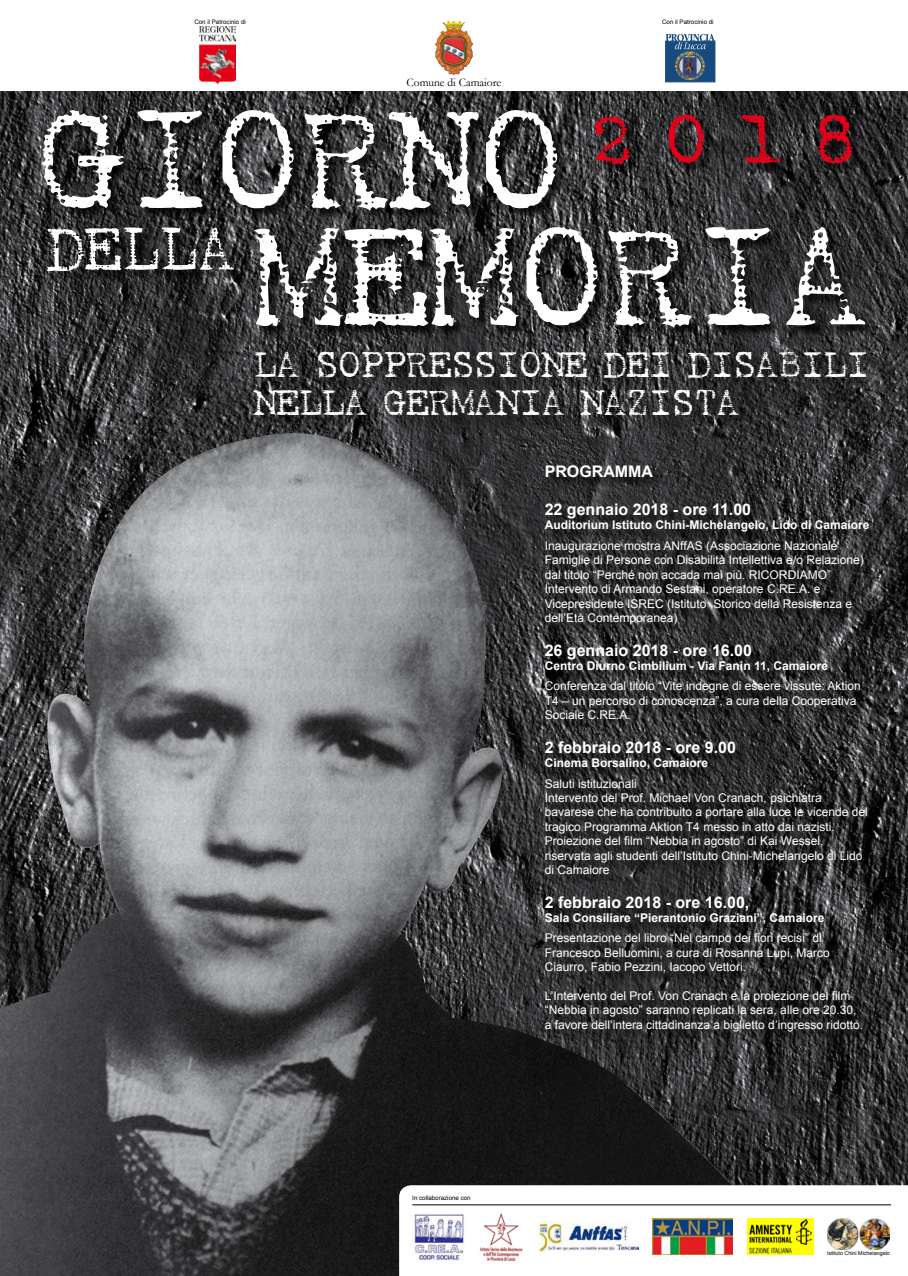
<style>
.page{position:relative;width:908px;height:1276px;background:#fff}
.page>*{position:absolute;margin:0;border:0;box-sizing:border-box;transform-origin:0 0}
.t1{font:146.3px/117px "Linenstroke";color:#fff}
.t2{font:71.8px "Linenstroke";color:#e2001a}
.t3{font:63px "Linenstroke";color:#fff}
.t4{font:37.5px/38px "Linenstroke";letter-spacing:-.02em;color:#fff;scale:1.04 1}
.t5{font:700 16px "Arial";color:#fff}
.t6{font:12px/14.4px "Arial";color:#fff}
.t7{font:700 12px "Arial";color:#fff}
.t8{font:11.6px "Garamond";color:#000}
.t9{font:6.2px "Arial";color:#000}
.t10{font:5.4px "Arial";color:#000}
</style>
<div class="page">
<img style="left:0;top:91px;width:907px;height:1094px">
<img style="left:0;top:433px;width:783px;height:843px">
<svg style="left:399px;top:1185px;width:508px;height:91px"></svg>
<div style="left:546px;top:467px;width:334px;height:576px;background:#000;opacity:.75"></div>
<div style="left:252px;top:349px;width:629px;height:83px;background:#000;opacity:.75"></div>
<img style="left:746px;top:1218px;width:67px;height:36px">
<img style="left:412px;top:1212px;width:53px;height:49px">
<img style="left:475px;top:1209px;width:52px;height:58px">
<img style="left:536px;top:1221px;width:102px;height:30px">
<img style="left:652px;top:1218px;width:80px;height:36px">
<hr style="left:412px;top:1204px;width:478px;height:1px;background:#000">
<img style="left:826px;top:1218px;width:63px;height:31px">
<img style="left:434px;top:21px;width:39px;height:54px">
<svg style="left:667px;top:56px;width:46px;height:24px"></svg>
<div style="left:665px;top:41px;width:50px;height:41px;border:1px solid #174b80"></div>
<svg style="left:665px;top:34px;width:49px;height:22px"></svg>
<img style="left:200px;top:27px;width:35px;height:57px">
<div style="left:44px;top:111px;width:832px;height:228px;background:#000;opacity:.75"></div>
<p class="t9" style="left:194px;top:18px;width:53px">Con il Patrocinio di</p>
<p class="t9" style="left:661px;top:18px;width:53px">Con il Patrocinio di</p>
<p class="t8" style="left:406px;top:74px;width:96px">Comune di Camaiore</p>
<h1 class="t1" style="left:254px;top:99px;width:616px;text-indent:-216px">GIORNO<br>MEMORIA</h1>
<h2 class="t2" style="left:590px;top:95px;width:268px">2018</h2>
<h3 class="t3" style="left:47px;top:211px;width:191px">DELLA</h3>
<h3 class="t4" style="left:254px;top:345px;width:593px">LA SOPPRESSIONE DEI DISABILI<br>NELLA GERMANIA NAZISTA</h3>
<p class="t9" style="left:412px;top:1193px;width:60px">In collaborazione con</p>
<h3 class="t5" style="left:544px;top:460px;width:110px">PROGRAMMA</h3>
<h3 class="t5" style="left:544px;top:499px;width:208px">22 gennaio 2018 - ore 11.00</h3>
<p class="t7" style="left:544px;top:517px;width:326px">Auditorium Istituto Chini-Michelangelo, Lido di Camaiore</p>
<p class="t6" style="left:544px;top:538px;width:320px">Inaugurazione mostra ANffAS (Associazione Nazionale Famiglie di Persone con Disabilità Intellettiva e/o Relazione) dal titolo “Perché non accada mai più. RICORDIAMO” Intervento di Armando Sestani, operatore C.RE.A. e Vicepresidente ISREC (Istituto Storico della Resistenza e dell’Età Contemporanea)</p>
<h3 class="t5" style="left:544px;top:639px;width:209px">26 gennaio 2018 - ore 16.00</h3>
<p class="t7" style="left:544px;top:658px;width:285px">Centro Diurno Cimbilium - Via Fanin 11, Camaiore</p>
<p class="t6" style="left:544px;top:679px;width:317px">Conferenza dal titolo “Vite indegne di essere vissute: Aktion<br>T4 – un percorso di conoscenza”, a cura della Cooperativa<br>Sociale C.RE.A.</p>
<h3 class="t5" style="left:544px;top:736px;width:193px">2 febbraio 2018 - ore 9.00</h3>
<p class="t7" style="left:544px;top:755px;width:165px">Cinema Borsalino, Camaiore</p>
<p class="t6" style="left:544px;top:776px;width:324px">Saluti istituzionali<br>Intervento del Prof. Michael Von Cranach, psichiatra bavarese che ha contribuito a portare alla luce le vicende del tragico Programma Aktion T4 messo in atto dai nazisti.<br>Proiezione del film “Nebbia in agosto” di Kai Wessel, riservata agli studenti dell’Istituto Chini-Michelangelo di Lido di Camaiore</p>
<h3 class="t5" style="left:544px;top:891px;width:206px">2 febbraio 2018 - ore 16.00,</h3>
<p class="t7" style="left:544px;top:910px;width:281px">Sala Consiliare “Pierantonio Graziani”, Camaiore</p>
<p class="t6" style="left:544px;top:931px;width:286px">Presentazione del libro “Nel campo dei fiori recisi” di<br>Francesco Belluomini, a cura di Rosanna Lupi, Marco<br>Ciaurro, Fabio Pezzini, Iacopo Vettori.</p>
<p class="t6" style="left:544px;top:988px;width:320px">L’Intervento del Prof. Von Cranach e la proiezione del film “Nebbia in agosto” saranno replicati la sera, alle ore 20.30, a favore dell’intera cittadinanza a biglietto d’ingresso ridotto.</p>
<p class="t10" style="left:826px;top:1249px;width:64px">Istituto Chini Michelangelo</p>
</div>
